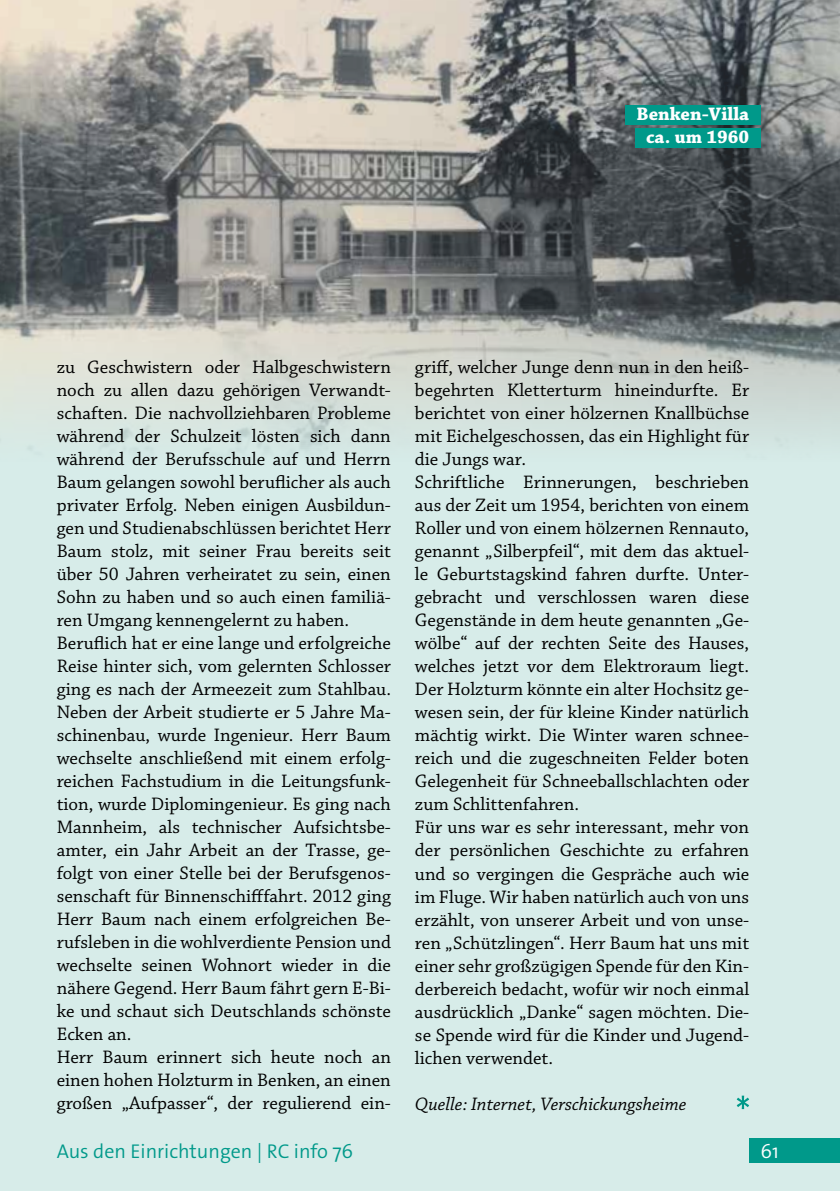
<style>
.page{position:relative;width:840px;height:1191px;background:#fff}
.page>*{position:absolute;margin:0;border:0;box-sizing:border-box;transform-origin:0 0}
.t1{font:300 20px "The Sans Os F";color:#00998a}
.t2{font:300 20px "The Sans Os F";color:#fff}
.t3{font:19px/23px "Chaparral Pro";color:#000}
.t4{font:italic 19px "Chaparral Pro";color:#000}
.t5{font:700 19px/23px "Chaparral Pro";color:#fff;text-align:center}
</style>
<div class="page">
<div style="left:0;top:0;width:839px;height:1191px;background:#d7ece9"></div>
<div style="left:748px;top:1138px;width:91px;height:24px;background:#00998a"></div>
<img style="left:0;top:0;width:839px;height:453px">
<svg style="left:736px;top:1095px;width:12px;height:14px"></svg>
<div style="left:624px;top:106px;width:136px;height:19px;background:#00998a"></div>
<div style="left:634px;top:129px;width:126px;height:19px;background:#00998a"></div>
<p class="t5" style="left:636px;top:103px;width:114px">Benken-Villa ca. um 1960</p>
<p class="t3" style="left:57px;top:356px;width:335px">zu Geschwistern oder Halbgeschwistern noch zu allen dazu gehörigen Verwandt&shy;schaften. Die nachvollziehbaren Probleme während der Schulzeit lösten sich dann während der Berufsschule auf und Herrn Baum gelangen sowohl beruflicher als auch privater Erfolg. Neben einigen Ausbildun&shy;gen und Studienabschlüssen berichtet Herr Baum stolz, mit seiner Frau bereits seit über 50 Jahren verheiratet zu sein, einen Sohn zu haben und so auch einen familiä&shy;ren Umgang kennengelernt zu haben.<br>Beruflich hat er eine lange und erfolgreiche Reise hinter sich, vom gelernten Schlosser ging es nach der Armeezeit zum Stahlbau.<br>Neben der Arbeit studierte er 5 Jahre Ma&shy;schinenbau, wurde Ingenieur. Herr Baum wechselte anschließend mit einem erfolg&shy;reichen Fachstudium in die Leitungsfunk&shy;tion, wurde Diplomingenieur. Es ging nach Mannheim, als technischer Aufsichtsbe&shy;amter, ein Jahr Arbeit an der Trasse, ge&shy;folgt von einer Stelle bei der Berufsgenos&shy;senschaft für Binnenschifffahrt. 2012 ging Herr Baum nach einem erfolgreichen Be&shy;rufsleben in die wohlverdiente Pension und wechselte seinen Wohnort wieder in die nähere Gegend. Herr Baum fährt gern E-Bi&shy;ke und schaut sich Deutschlands schönste Ecken an.<br>Herr Baum erinnert sich heute noch an einen hohen Holzturm in Benken, an einen großen „Aufpasser“, der regulierend ein-</p>
<p class="t3" style="left:415px;top:356px;width:335px">griff, welcher Junge denn nun in den heiß&shy;begehrten Kletterturm hineindurfte. Er berichtet von einer hölzernen Knallbüchse mit Eichelgeschossen, das ein Highlight für die Jungs war.<br>Schriftliche Erinnerungen, beschrieben aus der Zeit um 1954, berichten von einem Roller und von einem hölzernen Rennauto, genannt „Silberpfeil“, mit dem das aktuel&shy;le Geburtstagskind fahren durfte. Unter&shy;gebracht und verschlossen waren diese Gegenstände in dem heute genannten „Ge&shy;wölbe“ auf der rechten Seite des Hauses, welches jetzt vor dem Elektroraum liegt.<br>Der Holzturm könnte ein alter Hochsitz ge&shy;wesen sein, der für kleine Kinder natürlich mächtig wirkt. Die Winter waren schnee&shy;reich und die zugeschneiten Felder boten Gelegenheit für Schneeballschlachten oder zum Schlittenfahren.<br>Für uns war es sehr interessant, mehr von der persönlichen Geschichte zu erfahren und so vergingen die Gespräche auch wie im Fluge. Wir haben natürlich auch von uns erzählt, von unserer Arbeit und von unse&shy;ren „Schützlingen“. Herr Baum hat uns mit einer sehr großzügigen Spende für den Kin&shy;derbereich bedacht, wofür wir noch einmal ausdrücklich „Danke“ sagen möchten. Die&shy;se Spende wird für die Kinder und Jugend&shy;lichen verwendet.</p>
<p class="t4" style="left:415px;top:1093px;width:273px">Quelle: Internet, Verschickungsheime</p>
<p class="t1" style="left:57px;top:1138px;width:298px">Aus den Einrichtungen | RC info 76</p>
<p class="t2" style="left:760px;top:1138px;width:20px">61</p>
</div>
